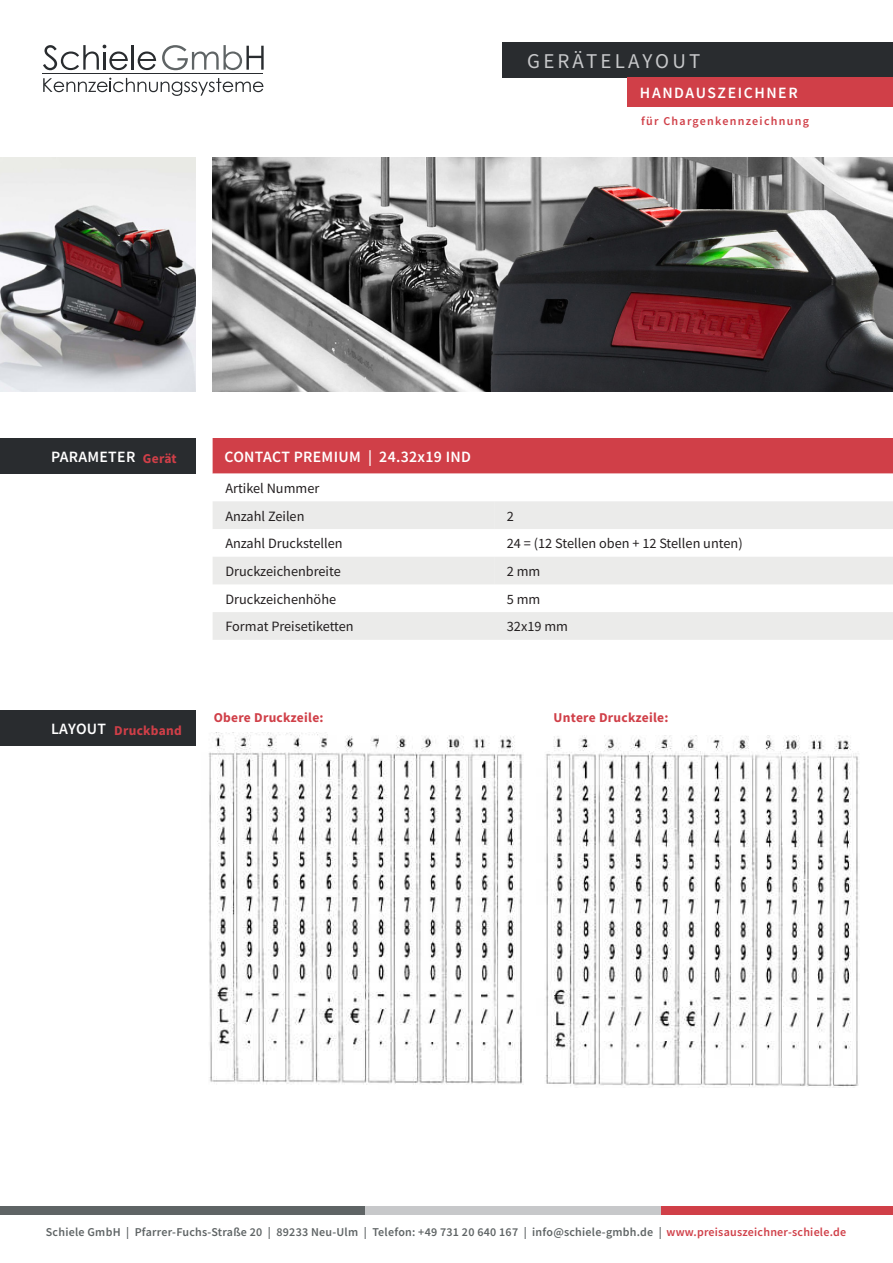
<style>
.page{position:relative;width:893px;height:1263px;background:#fff}
.page>*{position:absolute;margin:0;border:0;box-sizing:border-box;transform-origin:0 0}
.t1{font:21px "Source Sans Pro";letter-spacing:.15em;color:#c7c8ca}
.t2{font:600 15.75px "Source Sans Pro";letter-spacing:.02em;color:#fff}
.t3{font:600 15.75px "Source Sans Pro";letter-spacing:.1em;color:#fff}
.t4{font:14.25px/27.8px "Source Sans Pro";color:#231f20}
.t5{font:700 13.5px "Source Sans Pro";letter-spacing:.02em;color:#d03f48}
.t6{font:600 12px "Source Sans Pro";letter-spacing:.02em;color:#5f6465}
.t7{font:600 12px "Source Sans Pro";letter-spacing:.105em;color:#d03f48}
.s1{color:#d03f48}
</style>
<div class="page">
<div style="left:0;top:1206px;width:365px;height:9px;background:#5f6465"></div>
<div style="left:661px;top:1206px;width:232px;height:9px;background:#d03f48"></div>
<div style="left:365px;top:1206px;width:296px;height:9px;background:#c7c8ca"></div>
<div style="left:502px;top:43px;width:391px;height:35px;background:#292c2f"></div>
<div style="left:627px;top:78px;width:266px;height:29px;background:#d03f48"></div>
<svg style="left:43px;top:45px;width:85px;height:25px"></svg>
<hr style="left:132px;top:45px;width:2px;height:25px;background:#292c2f">
<svg style="left:138px;top:51px;width:18px;height:19px"></svg>
<svg style="left:162px;top:45px;width:102px;height:25px"></svg>
<svg style="left:43px;top:78px;width:220px;height:18px"></svg>
<hr style="left:43px;top:74px;width:220px;height:1px;background:#292c2f">
<img style="left:0;top:157px;width:196px;height:234px">
<div style="left:0;top:438px;width:196px;height:35px;background:#292c2f"></div>
<div style="left:0;top:710px;width:196px;height:35px;background:#292c2f"></div>
<div style="left:213px;top:438px;width:680px;height:36px;background:#d03f48"></div>
<svg style="left:213px;top:501px;width:680px;height:139px;fill:#ebebea"></svg>
<img style="left:209px;top:733px;width:313px;height:352px">
<img style="left:546px;top:735px;width:313px;height:352px">
<img style="left:213px;top:157px;width:680px;height:234px">
<h1 class="t1" style="left:527px;top:48px;width:174px">GERÄTELAYOUT</h1>
<p class="t3" style="left:640px;top:82px;width:159px">HANDAUSZEICHNER</p>
<p class="t7" style="left:641px;top:113px;width:169px">für Chargenkennzeichnung</p>
<p class="t2" style="left:51px;top:446px;width:86px">PARAMETER</p>
<p class="t5" style="left:143px;top:449px;width:35px">Gerät</p>
<p class="t2" style="left:51px;top:718px;width:57px">LAYOUT</p>
<p class="t5" style="left:114px;top:721px;width:69px">Druckband</p>
<p class="t2" style="left:225px;top:446px;width:248px">CONTACT PREMIUM | 24.32x19 IND</p>
<p class="t4" style="left:225px;top:474px;width:95px">Artikel Nummer<br>Anzahl Zeilen</p>
<p class="t4" style="left:507px;top:502px;width:9px">2</p>
<p class="t4" style="left:225px;top:529px;width:119px">Anzahl Druckstellen</p>
<p class="t4" style="left:507px;top:529px;width:237px">24 = (12 Stellen oben + 12 Stellen unten)</p>
<p class="t4" style="left:225px;top:557px;width:117px">Druckzeichenbreite</p>
<p class="t4" style="left:507px;top:557px;width:35px">2 mm</p>
<p class="t4" style="left:225px;top:585px;width:112px">Druckzeichenhöhe</p>
<p class="t4" style="left:507px;top:585px;width:35px">5 mm</p>
<p class="t4" style="left:225px;top:613px;width:130px">Format Preisetiketten</p>
<p class="t4" style="left:507px;top:613px;width:63px">32x19 mm</p>
<p class="t5" style="left:214px;top:709px;width:112px">Obere Druckzeile:</p>
<p class="t5" style="left:554px;top:709px;width:116px">Untere Druckzeile:</p>
<p class="t6" style="left:46px;top:1224px;width:802px">Schiele GmbH | Pfarrer-Fuchs-Straße 20 | 89233 Neu-Ulm | Telefon: +49 731 20 640 167 | info@schiele-gmbh.de | <span class="s1">www.preisauszeichner-schiele.de</span></p>
</div>
